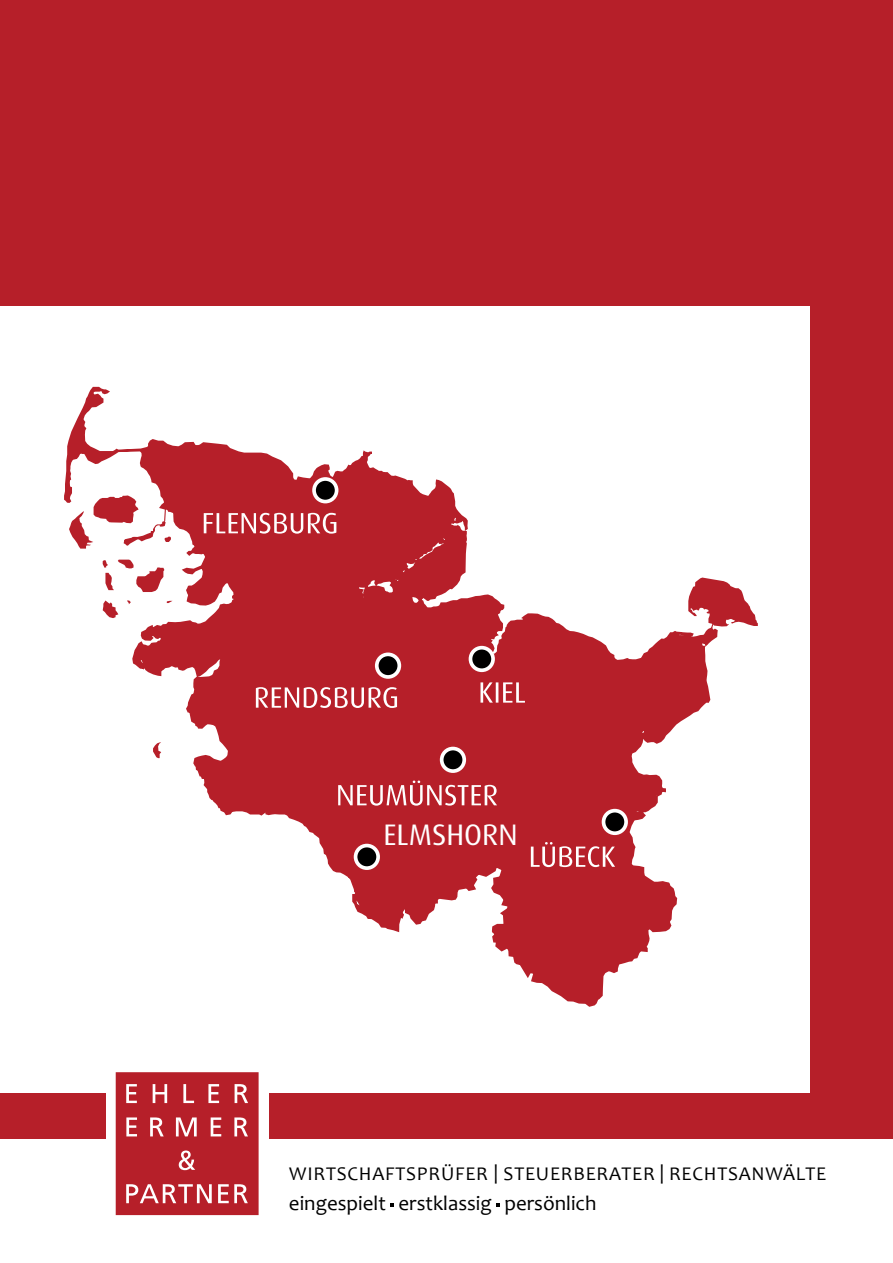
<style>
.page{position:relative;width:893px;height:1263px;background:#fff}
.page>*{position:absolute;margin:0;border:0;box-sizing:border-box;transform-origin:0 0}
.t1{font:29.7px "Dax OT";color:#fff}
.t2{font:21px "Candara";color:#000}
.t3{font:19.5px "Candara";letter-spacing:.04em;color:#000}
</style>
<div class="page">
<div style="left:0;top:0;width:893px;height:1138px;background:#b61f29"></div>
<div style="left:0;top:306px;width:809px;height:787px;background:#fff"></div>
<svg style="left:64px;top:387px;width:655px;height:620px"></svg>
<svg style="left:69px;top:495px;width:102px;height:54px"></svg>
<svg style="left:103px;top:560px;width:60px;height:32px"></svg>
<svg style="left:103px;top:600px;width:15px;height:18px"></svg>
<svg style="left:127px;top:600px;width:4px;height:4px"></svg>
<svg style="left:153px;top:742px;width:8px;height:16px"></svg>
<svg style="left:715px;top:577px;width:43px;height:49px"></svg>
<svg style="left:163px;top:504px;width:552px;height:179px"></svg>
<svg style="left:167px;top:601px;width:6px;height:2px"></svg>
<div style="left:314px;top:479px;width:23px;height:23px;background:#000;border-radius:50%"></div>
<div style="left:312px;top:477px;width:26px;height:26px;border:4px solid #fff;border-radius:50%"></div>
<div style="left:377px;top:654px;width:22px;height:23px;background:#000;border-radius:50%"></div>
<div style="left:375px;top:652px;width:26px;height:27px;border:4px solid #fff;border-radius:50%"></div>
<div style="left:470px;top:648px;width:23px;height:22px;background:#000;border-radius:50%"></div>
<div style="left:469px;top:646px;width:26px;height:26px;border:4px solid #fff;border-radius:50%"></div>
<div style="left:442px;top:748px;width:22px;height:23px;background:#000;border-radius:50%"></div>
<div style="left:440px;top:747px;width:26px;height:26px;border:4px solid #fff;border-radius:50%"></div>
<div style="left:603px;top:811px;width:23px;height:22px;background:#000;border-radius:50%"></div>
<div style="left:602px;top:809px;width:26px;height:26px;border:4px solid #fff;border-radius:50%"></div>
<svg style="left:204px;top:513px;width:132px;height:21px"></svg>
<svg style="left:256px;top:687px;width:141px;height:21px"></svg>
<svg style="left:480px;top:682px;width:45px;height:21px"></svg>
<svg style="left:338px;top:780px;width:159px;height:26px;background:#c95b62"></svg>
<svg style="left:531px;top:842px;width:84px;height:25px"></svg>
<div style="left:356px;top:845px;width:22px;height:23px;background:#000;border-radius:50%"></div>
<div style="left:354px;top:844px;width:26px;height:26px;border:4px solid #fff;border-radius:50%"></div>
<svg style="left:390px;top:1203px;width:4px;height:4px"></svg>
<svg style="left:496px;top:1203px;width:4px;height:4px"></svg>
<div style="left:106px;top:1062px;width:162px;height:163px;background:#fff"></div>
<div style="left:116px;top:1072px;width:143px;height:143px;background:#b61f29"></div>
<svg style="left:126px;top:1084px;width:122px;height:119px"></svg>
<h1 class="t1" style="left:383px;top:816px;width:136px">ELMSHORN</h1>
<p class="t3" style="left:289px;top:1161px;width:539px">WIRTSCHAFTSPRÜFER | STEUERBERATER | RECHTSANWÄLTE</p>
<p class="t2" style="left:289px;top:1190px;width:309px">eingespielt erstklassig persönlich</p>
</div>
